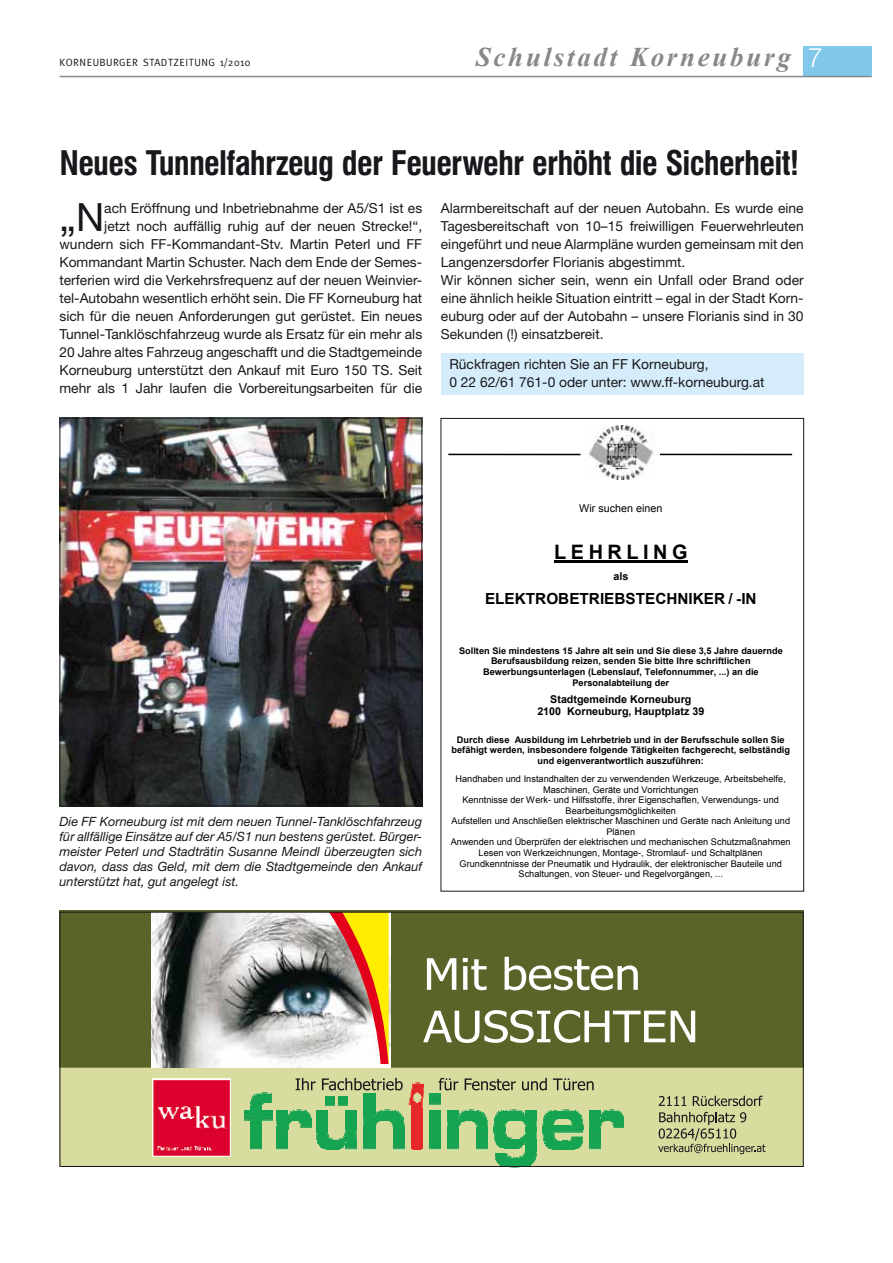
<style>
.page{position:relative;width:893px;height:1263px;background:#fff}
.page>*{position:absolute;margin:0;border:0;box-sizing:border-box;transform-origin:0 0}
.t1{font:39px "Helvetica Neue";color:#1a171c}
.t2{font:700 condensed 33px "Swiss 721 BT";letter-spacing:-.025em;color:#1a171c}
.t3{font:italic 700 27px "Times New Roman";letter-spacing:.1em;color:#87888a}
.t4{font:700 19.95px "Arial";letter-spacing:.225em;color:#000}
.t5{font:700 15.3px "Arial";color:#000}
.t6{font:13.8px/18px "Helvetica Neue";color:#1a171c}
.t7{font:italic 12.75px/15px "Helvetica Neue";color:#1a171c;text-align:justify}
.t8{font:700 10.8px/12.6px "Arial";color:#000;text-align:center}
.t9{font:10.8px "Arial";color:#000}
.t10{font:10.5px "Meta";letter-spacing:.05em;color:#1a171c}
.t11{font:9.15px/10.5px "Arial";letter-spacing:.005em;color:#000;text-align:center}
.t12{font:700 9.15px/10.8px "Arial";color:#000;text-align:center}
.s1{font-family:"Helvetica Neue";font-weight:300;font-style:normal;color:#fff}
</style>
<div class="page">
<div style="left:804px;top:47px;width:68px;height:29px;background:#82c8eb"></div>
<hr style="left:60px;top:76px;width:812px;height:1px;background:#87888a">
<div style="left:441px;top:353px;width:363px;height:42px;background:#d5edfa"></div>
<img style="left:60px;top:911px;width:744px;height:254px">
<img style="left:153px;top:1078px;width:79px;height:81px">
<img style="left:151px;top:914px;width:240px;height:154px">
<svg style="left:329px;top:914px;width:60px;height:150px"></svg>
<img style="left:496px;top:1158px;width:40px;height:7px">
<img style="left:244px;top:1111px;width:6px;height:9px">
<svg style="left:250px;top:1078px;width:374px;height:80px;background:#95bf7f"></svg>
<svg style="left:659px;top:1096px;width:27px;height:10px"></svg>
<svg style="left:693px;top:1096px;width:70px;height:10px"></svg>
<svg style="left:658px;top:1112px;width:108px;height:42px;background:#b4b686"></svg>
<div style="left:60px;top:912px;width:744px;height:255px;border:1px solid #1a171c"></div>
<svg style="left:427px;top:958px;width:29px;height:32px"></svg>
<svg style="left:463px;top:958px;width:24px;height:32px"></svg>
<svg style="left:505px;top:957px;width:133px;height:33px"></svg>
<svg style="left:423px;top:1010px;width:272px;height:33px"></svg>
<img style="left:585px;top:426px;width:69px;height:53px">
<hr style="left:554px;top:561px;width:134px;height:2px;background:#000">
<hr style="left:448px;top:454px;width:132px;height:1px;background:#010101">
<hr style="left:660px;top:454px;width:132px;height:1px;background:#010101">
<img style="left:62px;top:420px;width:358px;height:384px">
<div style="left:60px;top:418px;width:362px;height:388px;border:1px solid #1a171c"></div>
<p class="t10" style="left:60px;top:56px;width:193px">KORNEUBURGER STADTZEITUNG 1/2010</p>
<h3 class="t3" style="left:476px;top:38px;width:349px">Schulstadt Korneuburg <span class="s1">7</span></h3>
<h2 class="t2" style="left:60px;top:143px;width:741px">Neues Tunnelfahrzeug der Feuerwehr erhöht die Sicherheit!</h2>
<h1 class="t1" style="left:60px;top:194px;width:46px">„N</h1>
<p class="t6" style="left:60px;top:199px;width:364px;text-align:right">ach Eröffnung und Inbetriebnahme der A5/S1 ist es<br>jetzt noch auffällig ruhig auf der neuen Strecke!“, wundern sich FF-Kommandant-Stv. Martin Peterl und FF Kommandant Martin Schuster. Nach dem Ende der Semes&shy;terferien wird die Verkehrsfrequenz auf der neuen Weinvier&shy;tel-Autobahn wesentlich erhöht sein. Die FF Korneuburg hat sich für die neuen Anforderungen gut gerüstet. Ein neues Tunnel-Tanklöschfahrzeug wurde als Ersatz für ein mehr als 20 Jahre altes Fahrzeug angeschafft und die Stadtgemeinde Korneuburg unterstützt den Ankauf mit Euro 150 TS. Seit mehr als 1 Jahr laufen die Vorbereitungsarbeiten für die</p>
<p class="t6" style="left:441px;top:199px;width:364px">Alarmbereitschaft auf der neuen Autobahn. Es wurde eine Tagesbereitschaft von 10–15 freiwilligen Feuerwehrleuten eingeführt und neue Alarmpläne wurden gemeinsam mit den Langenzersdorfer Florianis abgestimmt.<br>Wir können sicher sein, wenn ein Unfall oder Brand oder eine ähnlich heikle Situation eintritt – egal in der Stadt Korn&shy;euburg oder auf der Autobahn – unsere Florianis sind in 30<br>Sekunden (!) einsatzbereit.</p>
<p class="t6" style="left:449px;top:355px;width:317px">Rückfragen richten Sie an FF Korneuburg,<br>0 22 62/61 761-0 oder unter: www.ff-korneuburg.at</p>
<p class="t7" style="left:60px;top:813px;width:364px">Die FF Korneuburg ist mit dem neuen Tunnel-Tanklöschfahrzeug für allfällige Einsätze auf der A5/S1 nun bestens gerüstet. Bürger&shy;meister Peterl und Stadträtin Susanne Meindl überzeugten sich davon, dass das Geld, mit dem die Stadtgemeinde den Ankauf unterstützt hat, gut angelegt ist.</p>
<p class="t9" style="left:579px;top:501px;width:85px">Wir suchen einen</p>
<h3 class="t4" style="left:554px;top:538px;width:135px">LEHRLING</h3>
<p class="t8" style="left:613px;top:570px;width:16px">als</p>
<p class="t5" style="left:485px;top:589px;width:273px">ELEKTROBETRIEBSTECHNIKER / -IN</p>
<p class="t12" style="left:459px;top:645px;width:325px">Sollten Sie mindestens 15 Jahre alt sein und Sie diese 3,5 Jahre dauernde Berufsausbildung reizen, senden Sie bitte Ihre schriftlichen Bewerbungsunterlagen (Lebenslauf, Telefonnummer, ...) an die Personalabteilung der</p>
<p class="t8" style="left:537px;top:693px;width:168px">Stadtgemeinde Korneuburg<br>2100 Korneuburg, Hauptplatz 39</p>
<p class="t12" style="left:452px;top:734px;width:340px">Durch diese Ausbildung im Lehrbetrieb und in der Berufsschule sollen Sie befähigt werden, insbesondere folgende Tätigkeiten fachgerecht, selbständig und eigenverantwortlich auszuführen:</p>
<p class="t11" style="left:451px;top:774px;width:341px">Handhaben und Instandhalten der zu verwendenden Werkzeuge, Arbeitsbehelfe, Maschinen, Geräte und Vorrichtungen<br>Kenntnisse der Werk- und Hilfsstoffe, ihrer Eigenschaften, Verwendungs- und Bearbeitungsmöglichkeiten<br>Aufstellen und Anschließen elektrischer Maschinen und Geräte nach Anleitung und Plänen<br>Anwenden und Überprüfen der elektrischen und mechanischen Schutzmaßnahmen Lesen von Werkzeichnungen, Montage-, Stromlauf- und Schaltplänen Grundkenntnisse der Pneumatik und Hydraulik, der elektronischer Bauteile und Schaltungen, von Steuer- und Regelvorgängen, ...</p>
</div>
